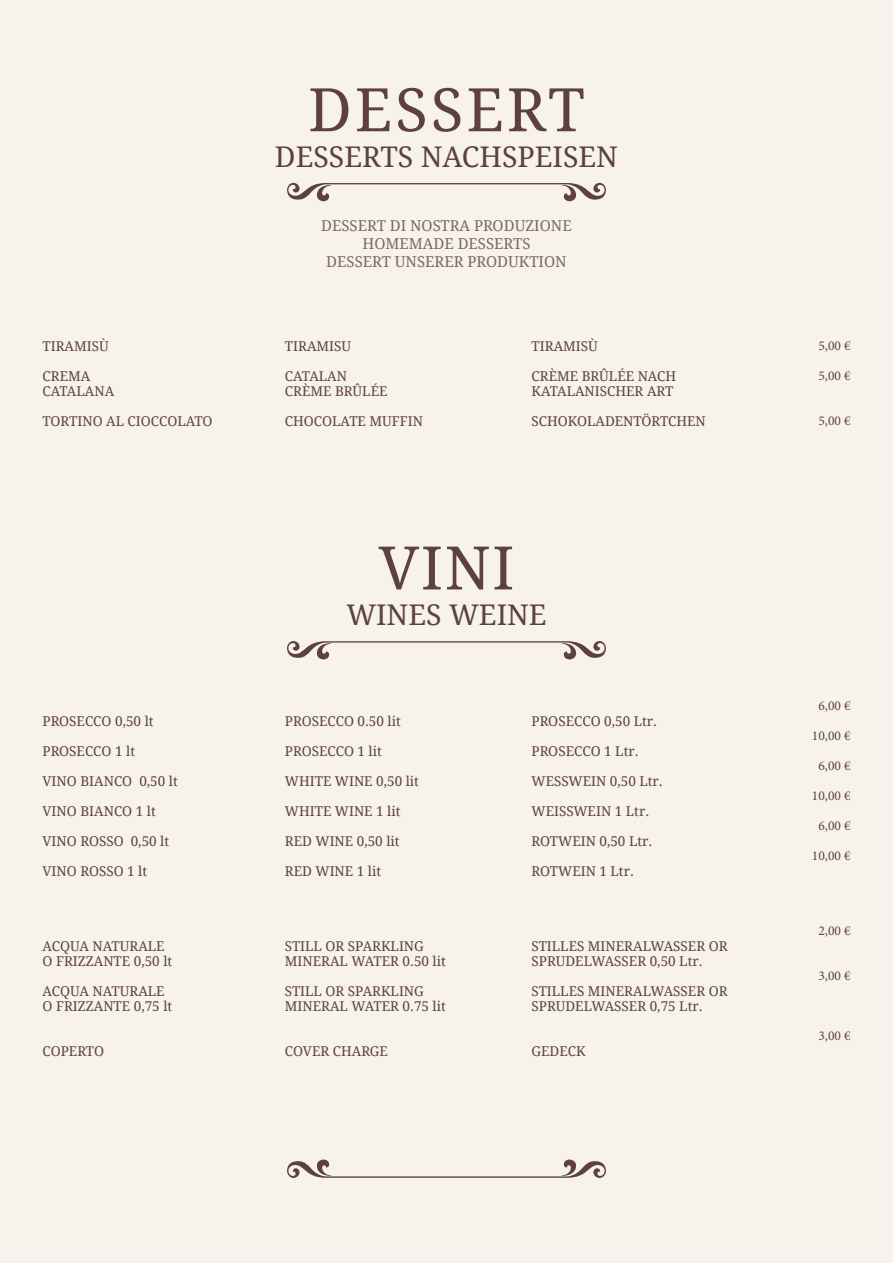
<style>
.page{position:relative;width:893px;height:1263px;background:#f7f2ec}
.page>*{position:absolute;margin:0;border:0;box-sizing:border-box;transform-origin:0 0}
.t1{font:60px "Droid Serif";color:#5e413d}
.t2{font:28.5px "Droid Serif";color:#5e413d}
.t3{font:15px "Droid Serif";color:#7e6764}
.t4{font:13.5px/15px "Droid Serif";color:#5e413d}
.t5{font:13.5px "Minion Pro";color:#5e413d}
</style>
<div class="page">
<svg style="left:287px;top:183px;width:319px;height:18px"></svg>
<svg style="left:287px;top:641px;width:319px;height:18px"></svg>
<svg style="left:287px;top:1159px;width:319px;height:19px"></svg>
<p class="t4" style="left:43px;top:338px;width:18px">TIRAMIS</p>
<p class="t4" style="left:99px;top:338px;width:11px">Ù</p>
<p class="t4" style="left:43px;top:368px;width:20px">CREMA<br>CATA</p>
<p class="t4" style="left:76px;top:383px;width:20px">LANA</p>
<p class="t4" style="left:43px;top:413px;width:27px">TORTIN</p>
<p class="t4" style="left:93px;top:413px;width:121px">O AL CIOCCOLATO</p>
<p class="t4" style="left:43px;top:713px;width:36px">PROSECC</p>
<p class="t4" style="left:102px;top:713px;width:53px">O 0,50 LT</p>
<p class="t4" style="left:43px;top:743px;width:36px">PROSECC</p>
<p class="t4" style="left:102px;top:743px;width:35px">O 1 LT</p>
<p class="t4" style="left:43px;top:773px;width:56px">VINO BIANC</p>
<p class="t4" style="left:122px;top:773px;width:57px">O 0,50 LT</p>
<p class="t4" style="left:43px;top:803px;width:56px">VINO BIANC</p>
<p class="t4" style="left:122px;top:803px;width:35px">O 1 LT</p>
<p class="t4" style="left:43px;top:833px;width:128px">VINO ROSSO 0,50 LT</p>
<p class="t4" style="left:43px;top:863px;width:106px">VINO ROSS O 1 LT</p>
<p class="t4" style="left:43px;top:938px;width:61px">ACQUA NATURA</p>
<p class="t4" style="left:43px;top:938px;width:131px;text-indent:105px">LE<br>O FRIZZANTE 0,50 LT</p>
<p class="t4" style="left:43px;top:983px;width:61px">ACQUA NATURA</p>
<p class="t4" style="left:43px;top:983px;width:131px;text-indent:105px">LE<br>O FRIZZANTE 0,75 LT</p>
<p class="t4" style="left:43px;top:1043px;width:61px">COPERTO</p>
<h1 class="t1" style="left:308px;top:75px;width:41px">DESSERT</h1>
<h2 class="t2" style="left:275px;top:141px;width:18px">DESSERTS</h2>
<h2 class="t2" style="left:421px;top:141px;width:99px">NACHSPEISEN</h2>
<p class="t3" style="left:321px;top:217px;width:122px">DESSERT DI NOSTRA</p>
<p class="t3" style="left:474px;top:217px;width:99px">PRODUZIONE</p>
<p class="t3" style="left:362px;top:235px;width:36px">HOMEMA</p>
<p class="t3" style="left:434px;top:235px;width:45px">DE DESSERTS</p>
<p class="t3" style="left:326px;top:253px;width:11px">DESSERT</p>
<p class="t3" style="left:395px;top:253px;width:11px">UNSERER</p>
<p class="t3" style="left:467px;top:253px;width:51px">PRODUKTI</p>
<p class="t3" style="left:544px;top:253px;width:22px">ON</p>
<p class="t4" style="left:285px;top:338px;width:18px">TIRAMIS</p>
<p class="t4" style="left:341px;top:338px;width:11px">U</p>
<p class="t4" style="left:285px;top:368px;width:18px">CATA</p>
<p class="t4" style="left:285px;top:368px;width:95px;text-align:center">LAN<br>CRÈME BRÛLÉE</p>
<p class="t4" style="left:285px;top:413px;width:66px">CHOCOLATE</p>
<p class="t4" style="left:370px;top:413px;width:22px">MUFFIN</p>
<p class="t4" style="left:532px;top:338px;width:18px">TIRAMIS</p>
<p class="t4" style="left:588px;top:338px;width:11px">Ù</p>
<p class="t4" style="left:532px;top:368px;width:117px">CRÈME BRÛLÉE NAC</p>
<p class="t4" style="left:665px;top:368px;width:12px">H</p>
<p class="t4" style="left:532px;top:383px;width:10px">KATA</p>
<p class="t4" style="left:567px;top:383px;width:18px">LANISC</p>
<p class="t4" style="left:615px;top:383px;width:51px">HER ART</p>
<p class="t4" style="left:532px;top:413px;width:94px">SCHOKOLADENT</p>
<p class="t4" style="left:642px;top:413px;width:19px">ÖRTC</p>
<p class="t4" style="left:676px;top:413px;width:21px">HEN</p>
<h1 class="t1" style="left:379px;top:534px;width:137px">VINI</h1>
<h2 class="t2" style="left:346px;top:599px;width:150px">WINES WEINE</h2>
<p class="t4" style="left:285px;top:713px;width:117px">PROSECCO 0.50 LIT</p>
<p class="t4" style="left:285px;top:743px;width:36px">PROSECC</p>
<p class="t4" style="left:344px;top:743px;width:39px">O 1 LIT</p>
<p class="t4" style="left:285px;top:773px;width:33px">WHITE</p>
<p class="t4" style="left:335px;top:773px;width:23px">WINE</p>
<p class="t4" style="left:376px;top:773px;width:44px">0,50 LIT</p>
<p class="t4" style="left:285px;top:803px;width:33px">WHITE</p>
<p class="t4" style="left:335px;top:803px;width:23px">WINE</p>
<p class="t4" style="left:376px;top:803px;width:26px">1 LIT</p>
<p class="t4" style="left:285px;top:833px;width:54px">RED WINE</p>
<p class="t4" style="left:357px;top:833px;width:44px">0,50 LIT</p>
<p class="t4" style="left:285px;top:863px;width:54px">RED WINE</p>
<p class="t4" style="left:357px;top:863px;width:26px">1 LIT</p>
<p class="t4" style="left:285px;top:938px;width:162px">STILL OR SPARKLING<br>MINERAL WATER 0.50 LIT</p>
<p class="t4" style="left:285px;top:983px;width:162px">STILL OR SPARKLING<br>MINERAL WATER 0.75 LIT</p>
<p class="t4" style="left:285px;top:1043px;width:28px">COVER</p>
<p class="t4" style="left:333px;top:1043px;width:29px">CHARGE</p>
<p class="t4" style="left:532px;top:713px;width:36px">PROSECC</p>
<p class="t4" style="left:591px;top:713px;width:68px">O 0,50 LTR.</p>
<p class="t4" style="left:532px;top:743px;width:36px">PROSECC</p>
<p class="t4" style="left:591px;top:743px;width:49px">O 1 LTR.</p>
<p class="t4" style="left:532px;top:773px;width:48px">WESSWEIN</p>
<p class="t4" style="left:610px;top:773px;width:54px">0,50 LTR.</p>
<p class="t4" style="left:532px;top:803px;width:53px">WEISSWEIN</p>
<p class="t4" style="left:615px;top:803px;width:36px">1 LTR.</p>
<p class="t4" style="left:532px;top:833px;width:29px">ROTWEIN</p>
<p class="t4" style="left:599px;top:833px;width:54px">0,50 LTR.</p>
<p class="t4" style="left:532px;top:863px;width:29px">ROTWEIN</p>
<p class="t4" style="left:599px;top:863px;width:36px">1 LTR.</p>
<p class="t4" style="left:532px;top:938px;width:79px">STILLES MINERA</p>
<p class="t4" style="left:643px;top:938px;width:18px">LWASSER</p>
<p class="t4" style="left:709px;top:938px;width:20px">OR</p>
<p class="t4" style="left:532px;top:953px;width:17px">SPRU</p>
<p class="t4" style="left:565px;top:953px;width:37px">DELWASSER</p>
<p class="t4" style="left:650px;top:953px;width:54px">0,50 LTR.</p>
<p class="t4" style="left:532px;top:983px;width:79px">STILLES MINERA</p>
<p class="t4" style="left:643px;top:983px;width:18px">LWASSER</p>
<p class="t4" style="left:709px;top:983px;width:20px">OR</p>
<p class="t4" style="left:532px;top:998px;width:17px">SPRU</p>
<p class="t4" style="left:565px;top:998px;width:37px">DELWASSER</p>
<p class="t4" style="left:650px;top:998px;width:54px">0,75 LTR.</p>
<p class="t4" style="left:532px;top:1043px;width:38px">GEDECK</p>
<p class="t5" style="left:818px;top:337px;width:34px">5,00 €</p>
<p class="t5" style="left:818px;top:367px;width:34px">5,00 €</p>
<p class="t5" style="left:818px;top:412px;width:34px">5,00 €</p>
<p class="t5" style="left:818px;top:697px;width:34px">6,00 €</p>
<p class="t5" style="left:812px;top:727px;width:40px">10,00 €</p>
<p class="t5" style="left:818px;top:757px;width:34px">6,00 €</p>
<p class="t5" style="left:812px;top:787px;width:40px">10,00 €</p>
<p class="t5" style="left:818px;top:817px;width:34px">6,00 €</p>
<p class="t5" style="left:812px;top:847px;width:40px">10,00 €</p>
<p class="t5" style="left:818px;top:922px;width:34px">2,00 €</p>
<p class="t5" style="left:818px;top:967px;width:34px">3,00 €</p>
<p class="t5" style="left:818px;top:1027px;width:34px">3,00 €</p>
</div>
